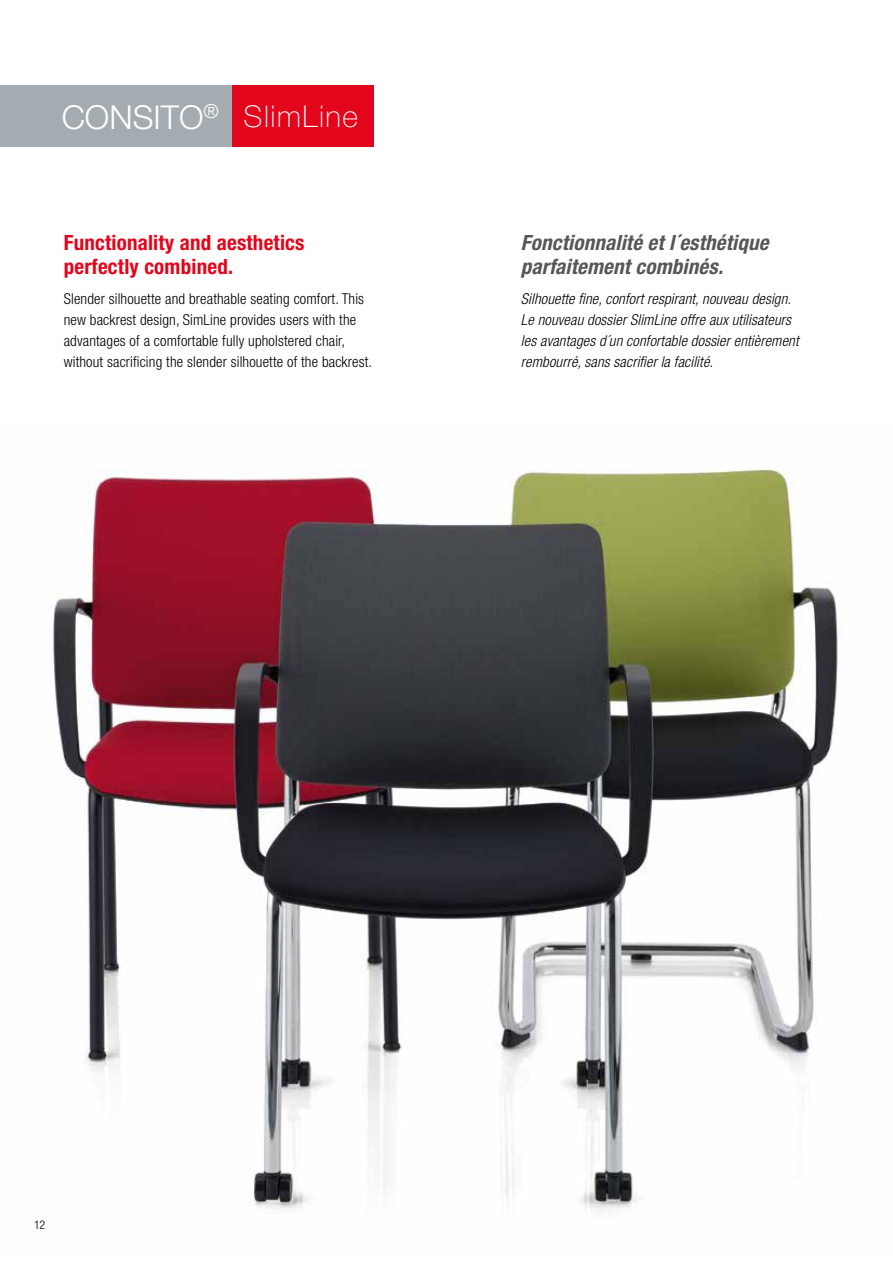
<style>
.page{position:relative;width:893px;height:1263px;background:#fff}
.page>*{position:absolute;margin:0;border:0;box-sizing:border-box;transform-origin:0 0}
.t1{font:100 30px "Helvetica Neue LT";letter-spacing:.05em;color:#fff}
.t2{font:italic 700 condensed 21px/24px "Helvetica Neue LT";letter-spacing:.01em;color:#575756}
.t3{font:700 condensed 21px/24px "Helvetica Neue LT";letter-spacing:.01em;color:#e3051b}
.t4{font:300 19.2px "Helvetica Neue LT";color:#fff}
.t5{font:300 condensed 15px/21px "Helvetica Neue LT";letter-spacing:.01em;color:#000}
.t6{font:italic 300 condensed 15px/21px "Helvetica Neue LT";letter-spacing:.01em;color:#000}
.t7{font:300 condensed 12px "Helvetica Neue LT";color:#000}
.s1{font-weight:300;font-size:33px}
</style>
<div class="page">
<img style="left:50px;top:469px;width:788px;height:742px">
<div style="left:231px;top:85px;width:142px;height:61px;background:#e3051b"></div>
<div style="left:0;top:85px;width:232px;height:61px;background:#a4acb1"></div>
<p class="t4" style="left:204px;top:99px;width:17px">®</p>
<h1 class="t1" style="left:62px;top:100px;width:298px"><span class="s1">CONSITO</span> SlimLine</h1>
<h2 class="t3" style="left:64px;top:230px;width:242px">Functionality and aesthetics perfectly combined.</h2>
<p class="t5" style="left:64px;top:288px;width:310px">Slender silhouette and breathable seating comfort. This new backrest design, SimLine provides users with the advantages of a comfortable fully upholstered chair, without sacrificing the slender silhouette of the backrest.</p>
<h2 class="t2" style="left:521px;top:230px;width:249px">Fonctionnalité et l´esthétique parfaitement combinés.</h2>
<p class="t6" style="left:521px;top:288px;width:279px">Silhouette fine, confort respirant, nouveau design.<br>Le nouveau dossier SlimLine offre aux utilisateurs les avantages d´un confortable dossier entièrement rembourré, sans sacrifier la facilité.</p>
<p class="t7" style="left:34px;top:1218px;width:13px">12</p>
</div>
